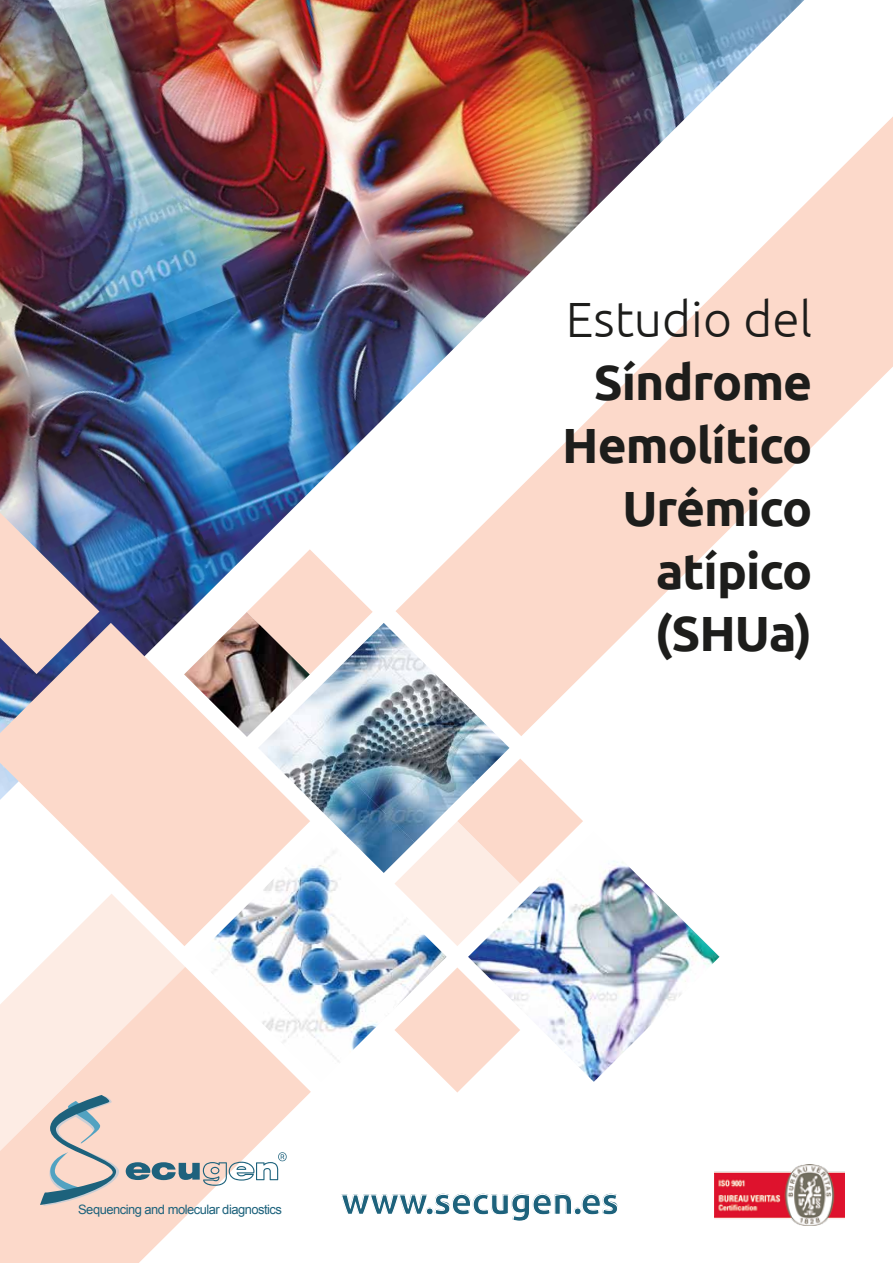
<style>
.page{position:relative;width:893px;height:1263px;background:#fff}
.page>*{position:absolute;margin:0;border:0;box-sizing:border-box;transform-origin:0 0}
.t1{font:700 49.5px/62.8px "Ubuntu";letter-spacing:-.02em;color:#1d1d1b;text-align:right}
.t2{font:300 49.5px "Ubuntu";color:#1d1d1b}
.t3{font:700 36.9px "Ubuntu";letter-spacing:-.02em;color:#1d627c}
.t4{font:12.9px "Arial";letter-spacing:-.04em;color:#1d627c}
</style>
<div class="page">
<svg style="left:38px;top:946px;width:147px;height:21px;background:#fdeee7"></svg>
<svg style="left:0;top:967px;width:311px;height:296px;fill:#fcd9ca"></svg>
<svg style="left:804px;top:117px;width:89px;height:338px;fill:#fcd9ca"></svg>
<img style="left:0;top:0;width:804px;height:749px">
<img style="left:310px;top:623px;width:199px;height:209px">
<svg style="left:394px;top:758px;width:189px;height:188px"></svg>
<img style="left:468px;top:832px;width:251px;height:250px">
<svg style="left:447px;top:967px;width:73px;height:125px"></svg>
<img style="left:184px;top:612px;width:63px;height:11px">
<svg style="left:247px;top:549px;width:126px;height:125px"></svg>
<img style="left:195px;top:832px;width:252px;height:250px">
<svg style="left:667px;top:967px;width:52px;height:115px"></svg>
<svg style="left:126px;top:1152px;width:161px;height:34px"></svg>
<svg style="left:40px;top:1095px;width:79px;height:111px;background:#cac1bc"></svg>
<img style="left:714px;top:1164px;width:130px;height:61px">
<svg style="left:0;top:507px;width:99px;height:116px;background:#b1a8b6"></svg>
<svg style="left:0;top:623px;width:310px;height:323px;fill:#fcd9ca"></svg>
<p class="t2" style="left:566px;top:290px;width:248px">Estudio del</p>
<p class="t1" style="left:562px;top:350px;width:252px">Síndrome<br>Hemolítico<br>Urémico atípico (SHUa)</p>
<p class="t4" style="left:78px;top:1201px;width:205px">Sequencing and molecular diagnostics</p>
<p class="t3" style="left:341px;top:1179px;width:280px">www.secugen.es</p>
</div>
